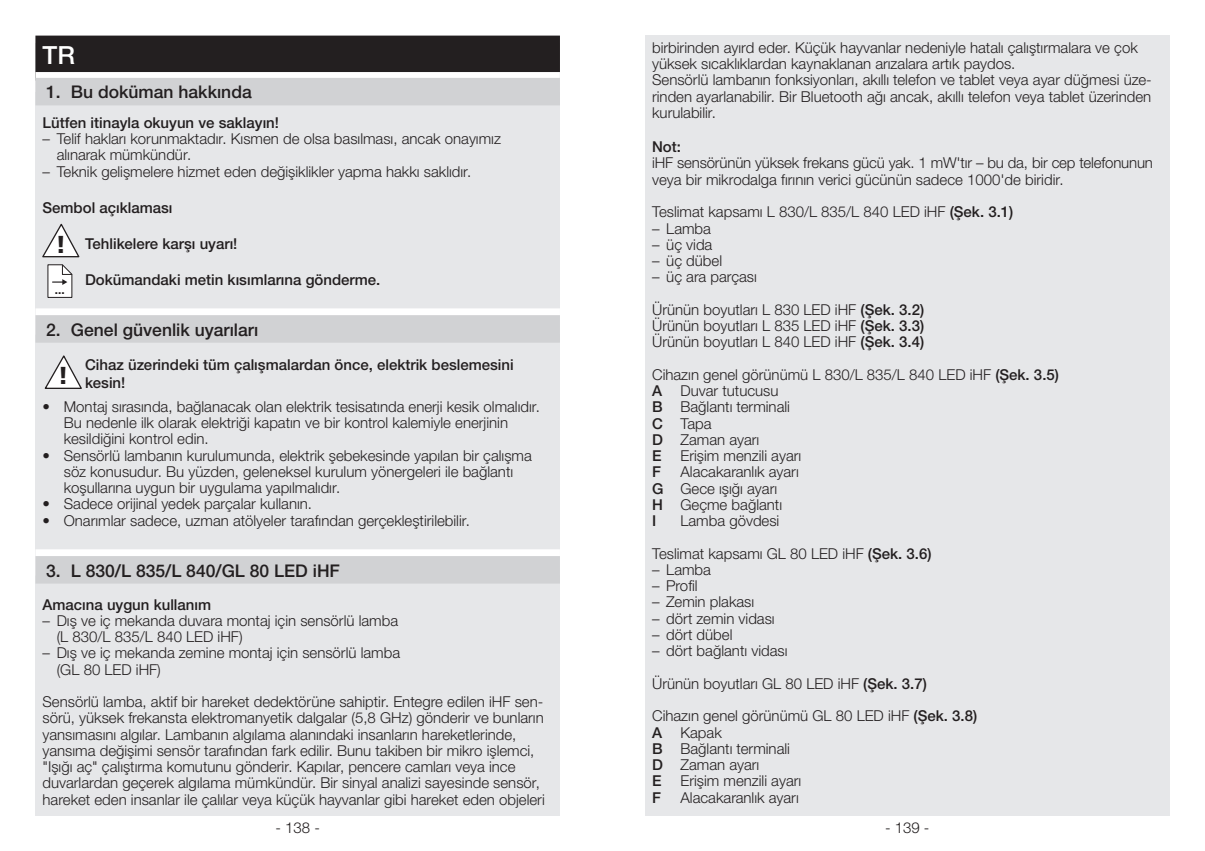
<style>
.page{position:relative;width:1205px;height:851px;background:#fff}
.page>*{position:absolute;margin:0;border:0;box-sizing:border-box;transform-origin:0 0}
.t1{font:500 25px "Helvetica Neue LTW1 G";color:#fff}
.t2{font:900 24.5px "Frutiger LT Com";color:#231f20}
.t3{font:500 17.5px "Helvetica Neue LTW1 G";color:#231f20}
.t4{font:300 15px/16.2px "Helvetica Neue LTW1 G";color:#231f20}
.t5{font:500 15px/18px "Helvetica Neue LTW1 G";color:#231f20}
.t6{font:700 11.75px "Helvetica Neue LT Pro";color:#231f20}
.s1{font-weight:500}
</style>
<div class="page">
<div style="left:35px;top:43px;width:525px;height:772px;background:#e6e7e9"></div>
<div style="left:35px;top:36px;width:525px;height:45px;background:#231f20"></div>
<div style="left:35px;top:72px;width:525px;height:20px;background:#fff"></div>
<div style="left:35px;top:78px;width:525px;height:27px;background:#d1d2d4"></div>
<div style="left:35px;top:308px;width:525px;height:26px;background:#fff"></div>
<div style="left:35px;top:315px;width:525px;height:27px;background:#d1d2d4"></div>
<div style="left:35px;top:549px;width:525px;height:26px;background:#fff"></div>
<div style="left:35px;top:556px;width:525px;height:27px;background:#d1d2d4"></div>
<svg style="left:45px;top:355px;width:37px;height:34px"></svg>
<svg style="left:47px;top:264px;width:25px;height:34px"></svg>
<svg style="left:42px;top:224px;width:37px;height:34px"></svg>
<div style="left:645px;top:35px;width:524px;height:780px;background:#e6e7e9"></div>
<h1 class="t1" style="left:43px;top:40px;width:34px">TR</h1>
<p class="t3" style="left:46px;top:81px;width:207px">1. Bu doküman hakkında</p>
<p class="t5" style="left:43px;top:113px;width:238px">Lütfen itinayla okuyun ve saklayın!</p>
<p class="t4" style="left:57px;top:130px;width:446px;text-indent:-14px">– Telif hakları korunmaktadır. Kısmen de olsa basılması, ancak onayımız alınarak mümkündür.</p>
<p class="t4" style="left:43px;top:163px;width:430px">– Teknik gelişmelere hizmet eden değişiklikler yapma hakkı saklıdır.</p>
<p class="t5" style="left:43px;top:198px;width:132px">Sembol açıklaması</p>
<p class="t5" style="left:85px;top:234px;width:154px">Tehlikelere karşı uyarı!</p>
<p class="t5" style="left:85px;top:270px;width:297px">Dokümandaki metin kısımlarına gönderme.</p>
<p class="t3" style="left:46px;top:319px;width:214px">2. Genel güvenlik uyarıları</p>
<h2 class="t2" style="left:58px;top:361px;width:12px">!</h2>
<p class="t5" style="left:85px;top:356px;width:430px">Cihaz üzerindeki tüm çalışmalardan önce, elektrik beslemesini kesin!</p>
<p class="t4" style="left:64px;top:398px;width:478px;text-indent:-21px">• Montaj sırasında, bağlanacak olan elektrik tesisatında enerji kesik olmalıdır.<br>Bu nedenle ilk olarak elektriği kapatın ve bir kontrol kalemiyle enerjinin kesildiğini kontrol edin.</p>
<p class="t4" style="left:64px;top:447px;width:470px;text-indent:-21px">• Sensörlü lambanın kurulumunda, elektrik şebekesinde yapılan bir çalışma söz konusudur. Bu yüzden, geleneksel kurulum yönergeleri ile bağlantı koşullarına uygun bir uygulama yapılmalıdır.</p>
<p class="t4" style="left:43px;top:495px;width:271px">• Sadece orijinal yedek parçalar kullanın.</p>
<p class="t4" style="left:43px;top:512px;width:429px">• Onarımlar sadece, uzman atölyeler tarafından gerçekleştirilebilir.</p>
<p class="t3" style="left:46px;top:559px;width:295px">3. L 830/L 835/L 840/GL 80 LED iHF</p>
<p class="t5" style="left:43px;top:595px;width:170px">Amacına uygun kullanım</p>
<p class="t4" style="left:57px;top:612px;width:343px;text-indent:-14px">– Dış ve iç mekanda duvara montaj için sensörlü lamba (L 830/L 835/L 840 LED iHF)</p>
<p class="t4" style="left:57px;top:644px;width:345px;text-indent:-14px">– Dış ve iç mekanda zemine montaj için sensörlü lamba (GL 80 LED iHF)</p>
<p class="t4" style="left:43px;top:693px;width:504px">Sensörlü lamba, aktif bir hareket dedektörüne sahiptir. Entegre edilen iHF sen&shy;sörü, yüksek frekansta elektromanyetik dalgalar (5,8 GHz) gönderir ve bunların yansımasını algılar. Lambanın algılama alanındaki insanların hareketlerinde, yansıma değişimi sensör tarafından fark edilir. Bunu takiben bir mikro işlemci, "Işığı aç" çalıştırma komutunu gönderir. Kapılar, pencere camları veya ince duvarlardan geçerek algılama mümkündür. Bir sinyal analizi sayesinde sensör, hareket eden insanlar ile çalılar veya küçük hayvanlar gibi hareket eden objeleri</p>
<h2 class="t2" style="left:55px;top:229px;width:12px">!</h2>
<p class="t6" style="left:55px;top:282px;width:11px">...</p>
<p class="t4" style="left:652px;top:39px;width:501px">birbirinden ayırd eder. Küçük hayvanlar nedeniyle hatalı çalıştırmalara ve çok yüksek sıcaklıklardan kaynaklanan arızalara artık paydos.<br>Sensörlü lambanın fonksiyonları, akıllı telefon ve tablet veya ayar düğmesi üze&shy;rinden ayarlanabilir. Bir Bluetooth ağı ancak, akıllı telefon veya tablet üzerinden kurulabilir.</p>
<p class="t5" style="left:652px;top:138px;width:30px">Not:</p>
<p class="t4" style="left:652px;top:155px;width:502px">iHF sensörünün yüksek frekans gücü yak. 1 mW'tır – bu da, bir cep telefonunun veya bir mikrodalga fırının verici gücünün sadece 1000'de biridir.</p>
<p class="t4" style="left:652px;top:204px;width:363px">Teslimat kapsamı L 830/L 835/L 840 LED iHF <span class="s1">(Şek. 3.1)</span></p>
<p class="t4" style="left:652px;top:220px;width:60px">– Lamba</p>
<p class="t4" style="left:652px;top:236px;width:62px">– üç vida</p>
<p class="t4" style="left:652px;top:252px;width:72px">– üç dübel</p>
<p class="t4" style="left:652px;top:260px;width:274px;line-height:32.5px">– üç ara parçası<br>Ürünün boyutları L 830 LED iHF <span class="s1">(Şek. 3.2)</span></p>
<p class="t4" style="left:652px;top:317px;width:274px">Ürünün boyutları L 835 LED iHF <span class="s1">(Şek. 3.3)<br></span>Ürünün boyutları L 840 LED iHF <span class="s1">(Şek. 3.4)</span></p>
<p class="t4" style="left:652px;top:366px;width:408px">Cihazın genel görünümü L 830/L 835/L 840 LED iHF <span class="s1">(Şek. 3.5)<br>A</span> Duvar tutucusu<br><span class="s1">B</span> Bağlantı terminali<br><span class="s1">C</span> Tapa<br><span class="s1">D</span> Zaman ayarı<br><span class="s1">E</span></p>
<p class="t4" style="left:680px;top:447px;width:122px">Erişim menzili ayarı</p>
<p class="t4" style="left:652px;top:464px;width:148px;text-indent:28px">Alacakaranlık ayarı<br><span class="s1">G</span> Gece ışığı ayarı<br><span class="s1">H</span> Geçme bağlantı<br><span class="s1">I</span></p>
<p class="t5" style="left:652px;top:463px;width:10px">F</p>
<p class="t4" style="left:652px;top:504px;width:281px;line-height:32.5px;text-indent:28px">Lamba gövdesi<br>Teslimat kapsamı GL 80 LED iHF <span class="s1">(Şek. 3.6)</span></p>
<p class="t4" style="left:652px;top:561px;width:60px">– Lamba</p>
<p class="t4" style="left:652px;top:577px;width:47px">– Profil</p>
<p class="t4" style="left:652px;top:594px;width:104px">– Zemin plakası</p>
<p class="t4" style="left:652px;top:610px;width:124px">– dört zemin vidası</p>
<p class="t4" style="left:652px;top:626px;width:82px">– dört dübel</p>
<p class="t4" style="left:652px;top:634px;width:327px;line-height:32.5px">– dört bağlantı vidası<br>Ürünün boyutları GL 80 LED iHF <span class="s1">(Şek. 3.7)<br></span>Cihazın genel görünümü GL 80 LED iHF <span class="s1">(Şek. 3.8)</span></p>
<p class="t4" style="left:652px;top:723px;width:139px"><span class="s1">A</span> Kapak<br><span class="s1">B</span> Bağlantı terminali<br><span class="s1">D</span> Zaman ayarı<br><span class="s1">E</span></p>
<p class="t4" style="left:680px;top:772px;width:122px">Erişim menzili ayarı</p>
<p class="t5" style="left:652px;top:788px;width:10px">F</p>
<p class="t4" style="left:680px;top:788px;width:120px">Alacakaranlık ayarı</p>
<p class="t4" style="left:275px;top:819px;width:46px">- 138 -</p>
<p class="t4" style="left:885px;top:819px;width:46px">- 139 -</p>
</div>
